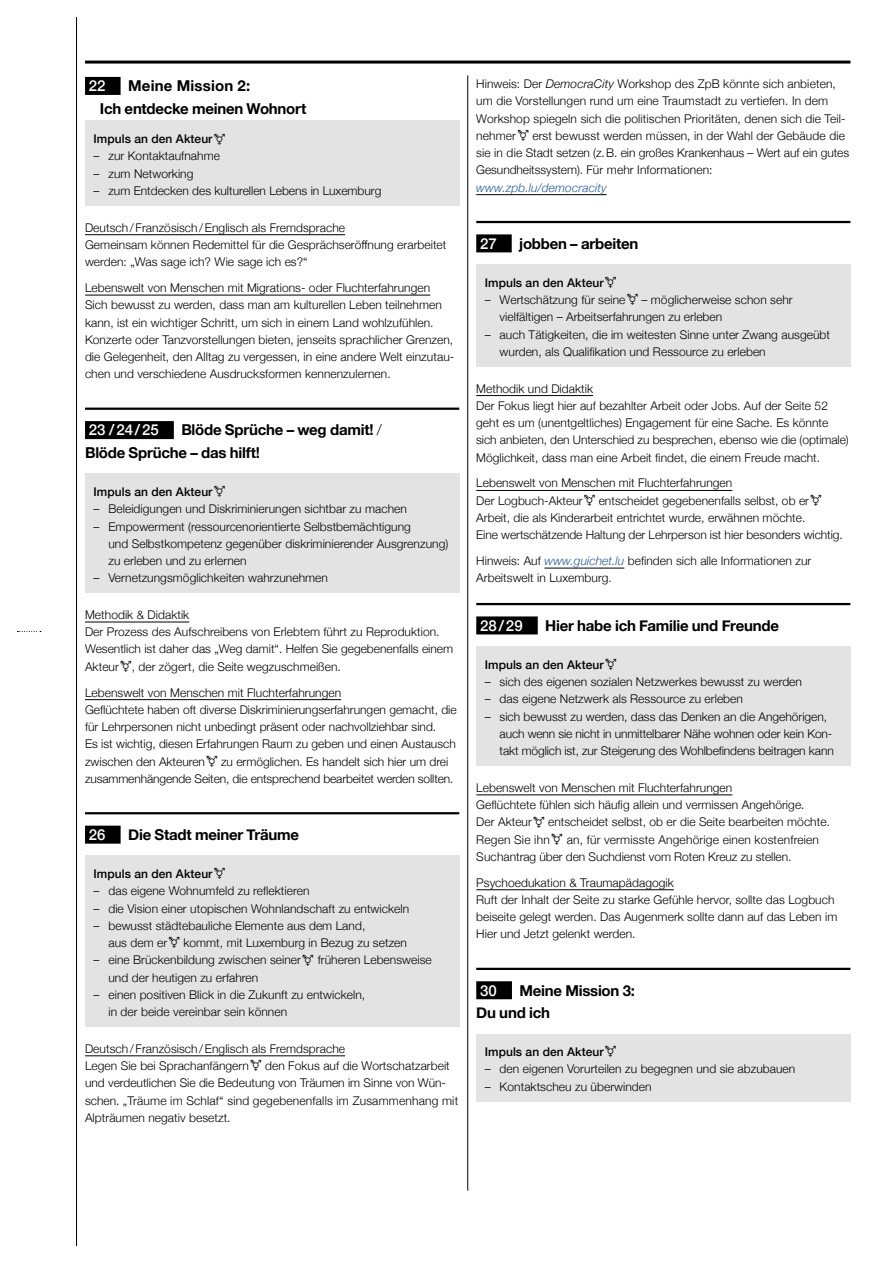
<style>
.page{position:relative;width:893px;height:1263px;background:#fff}
.page>*{position:absolute;margin:0;border:0;box-sizing:border-box;transform-origin:0 0}
.t1{font:700 15px/22.5px "Helvetica Neue";letter-spacing:-.015em;color:#000}
.t2{font:500 15px "Helvetica Neue";letter-spacing:.005em;color:#fff}
.t3{font:300 12px/17.2px "Helvetica Neue";letter-spacing:.005em;color:#000}
.t4{font:500 12px "Helvetica Neue";letter-spacing:.005em;color:#000}
.t5{font:italic 300 12px "Helvetica Neue";letter-spacing:.01em;color:#245a9c}
.s1{font-weight:300}
.s2{font-style:italic}
.s3{font-style:italic;color:#245a9c}
</style>
<div class="page">
<hr style="left:76px;top:17px;width:1px;height:1229px;background:#000">
<svg style="left:17px;top:631px;width:24px;height:1px"></svg>
<hr style="left:467px;top:75px;width:1px;height:1116px;background:#000">
<hr style="left:85px;top:61px;width:765px;height:3px;background:#000">
<div style="left:85px;top:77px;width:36px;height:18px;background:#000"></div>
<hr style="left:85px;top:234px;width:260px;height:1px;background:#000">
<hr style="left:85px;top:295px;width:345px;height:1px;background:#000">
<hr style="left:85px;top:408px;width:374px;height:2px;background:#000">
<div style="left:85px;top:421px;width:89px;height:18px;background:#000"></div>
<hr style="left:85px;top:622px;width:104px;height:1px;background:#000">
<hr style="left:85px;top:699px;width:256px;height:1px;background:#000">
<hr style="left:85px;top:812px;width:374px;height:2px;background:#000">
<div style="left:85px;top:826px;width:36px;height:18px;background:#000"></div>
<hr style="left:85px;top:1055px;width:260px;height:1px;background:#000">
<div style="left:85px;top:121px;width:374px;height:85px;background:#e3e3e3"></div>
<div style="left:85px;top:473px;width:374px;height:120px;background:#e3e3e3"></div>
<div style="left:85px;top:855px;width:374px;height:172px;background:#e3e3e3"></div>
<hr style="left:476px;top:194px;width:131px;height:1px;background:#000">
<hr style="left:476px;top:221px;width:374px;height:2px;background:#000">
<div style="left:476px;top:234px;width:36px;height:18px;background:#000"></div>
<hr style="left:476px;top:395px;width:117px;height:1px;background:#000">
<hr style="left:476px;top:490px;width:256px;height:1px;background:#000">
<hr style="left:544px;top:568px;width:80px;height:1px;background:#000">
<hr style="left:476px;top:603px;width:374px;height:2px;background:#000">
<div style="left:476px;top:616px;width:62px;height:18px;background:#000"></div>
<hr style="left:476px;top:795px;width:256px;height:1px;background:#000">
<hr style="left:476px;top:889px;width:198px;height:1px;background:#000">
<hr style="left:476px;top:968px;width:374px;height:2px;background:#000">
<div style="left:476px;top:981px;width:36px;height:18px;background:#000"></div>
<div style="left:476px;top:264px;width:374px;height:103px;background:#e3e3e3"></div>
<div style="left:476px;top:646px;width:374px;height:120px;background:#e3e3e3"></div>
<div style="left:476px;top:1034px;width:374px;height:67px;background:#e3e3e3"></div>
<p class="t1" style="left:100px;top:75px;width:208px;text-indent:28px">Meine Mission 2:<br>Ich entdecke meinen Wohnort</p>
<p class="t4" style="left:94px;top:129px;width:133px">Impuls an den Akteur⚧</p>
<p class="t3" style="left:94px;top:147px;width:128px">– zur Kontaktaufnahme</p>
<p class="t3" style="left:94px;top:164px;width:101px">– zum Networking</p>
<p class="t3" style="left:94px;top:181px;width:289px">– zum Entdecken des kulturellen Lebens in Luxemburg</p>
<p class="t3" style="left:85px;top:218px;width:363px">Deutsch / Französisch /Englisch als Fremdsprache<br>Gemeinsam können Redemittel für die Gesprächseröffnung erarbeitet werden: „Was sage ich? Wie sage ich es?“</p>
<p class="t3" style="left:85px;top:278px;width:371px">Lebenswelt von Menschen mit Migrations- oder Fluchterfahrungen Sich bewusst zu werden, dass man am kulturellen Leben teilnehmen kann, ist ein wichtiger Schritt, um sich in einem Land wohlzufühlen.<br>Konzerte oder Tanzvorstellungen bieten, jenseits sprachlicher Grenzen, die Gelegenheit, den Alltag zu vergessen, in eine andere Welt einzutau&shy;chen und verschiedene Ausdrucksformen kennenzulernen.</p>
<p class="t2" style="left:89px;top:74px;width:18px">22</p>
<p class="t1" style="left:85px;top:419px;width:298px;text-indent:96px">Blöde Sprüche – weg damit! <span class="s1">/<br></span>Blöde Sprüche – das hilft!</p>
<p class="t4" style="left:94px;top:482px;width:133px">Impuls an den Akteur⚧</p>
<p class="t3" style="left:94px;top:499px;width:315px">– Beleidigungen und Diskriminierungen sichtbar zu machen</p>
<p class="t3" style="left:108px;top:517px;width:341px;text-indent:-15px">– Empowerment (ressourcenorientierte Selbstbemächtigung<br>und Selbstkompetenz gegenüber diskriminierender Ausgrenzung) zu erleben und zu erlernen</p>
<p class="t3" style="left:94px;top:568px;width:236px">– Vernetzungsmöglichkeiten wahrzunehmen</p>
<p class="t3" style="left:85px;top:605px;width:370px">Methodik &amp; Didaktik<br>Der Prozess des Aufschreibens von Erlebtem führt zu Reproduktion.<br>Wesentlich ist daher das „Weg damit“. Helfen Sie gegebenenfalls einem Akteur⚧, der zögert, die Seite wegzuschmeißen.</p>
<p class="t3" style="left:85px;top:683px;width:373px">Lebenswelt von Menschen mit Fluchterfahrungen<br>Geflüchtete haben oft diverse Diskriminierungserfahrungen gemacht, die für Lehrpersonen nicht unbedingt präsent oder nachvollziehbar sind.<br>Es ist wichtig, diesen Erfahrungen Raum zu geben und einen Austausch zwischen den Akteuren⚧ zu ermöglichen. Es handelt sich hier um drei zusammenhängende Seiten, die entsprechend bearbeitet werden sollten.</p>
<p class="t2" style="left:89px;top:418px;width:72px">23 /24/25</p>
<p class="t2" style="left:89px;top:822px;width:18px">26</p>
<p class="t1" style="left:128px;top:824px;width:172px">Die Stadt meiner Träume</p>
<p class="t4" style="left:94px;top:864px;width:133px">Impuls an den Akteur⚧</p>
<p class="t3" style="left:94px;top:881px;width:217px">– das eigene Wohnumfeld zu reflektieren</p>
<p class="t3" style="left:94px;top:899px;width:317px">– die Vision einer utopischen Wohnlandschaft zu entwickeln</p>
<p class="t3" style="left:108px;top:916px;width:300px;text-indent:-15px">– bewusst städtebauliche Elemente aus dem Land,<br>aus dem er⚧ kommt, mit Luxemburg in Bezug zu setzen</p>
<p class="t3" style="left:108px;top:950px;width:325px;text-indent:-15px">– eine Brückenbildung zwischen seiner⚧ früheren Lebensweise und der heutigen zu erfahren</p>
<p class="t3" style="left:108px;top:985px;width:258px;text-indent:-15px">– einen positiven Blick in die Zukunft zu entwickeln, in der beide vereinbar sein können</p>
<p class="t3" style="left:85px;top:1039px;width:375px">Deutsch / Französisch /Englisch als Fremdsprache<br>Legen Sie bei Sprachanfängern⚧ den Fokus auf die Wortschatzarbeit und verdeutlichen Sie die Bedeutung von Träumen im Sinne von Wün&shy;schen. „Träume im Schlaf“ sind gegebenenfalls im Zusammenhang mit Alpträumen -negativ besetzt.</p>
<p class="t3" style="left:476px;top:74px;width:374px">Hinweis: Der <span class="s2">DemocraCity</span> Workshop des ZpB könnte sich anbieten, um die Vorstellungen rund um eine Traumstadt zu vertiefen. In dem Workshop spiegeln sich die politischen Prioritäten, denen sich die Teil&shy;nehmer⚧ erst bewusst werden müssen, in der Wahl der Gebäude die sie in die Stadt setzen (z.B. ein großes Krankenhaus – Wert auf ein gutes Gesundheitssystem). Für mehr Informationen:</p>
<p class="t5" style="left:476px;top:178px;width:132px">www.zpb.lu/democracity</p>
<p class="t2" style="left:480px;top:231px;width:18px">27</p>
<p class="t1" style="left:519px;top:232px;width:121px">jobben – arbeiten</p>
<p class="t4" style="left:485px;top:273px;width:133px">Impuls an den Akteur⚧</p>
<p class="t3" style="left:500px;top:290px;width:294px;text-indent:-15px">– Wertschätzung für seine⚧ – möglicherweise schon sehr -vielfältigen – Arbeitserfahrungen zu erleben</p>
<p class="t3" style="left:500px;top:325px;width:332px;text-indent:-15px">– auch Tätigkeiten, die im weitesten Sinne unter Zwang ausgeübt wurden, als Qualifikation und Ressource zu erleben</p>
<p class="t3" style="left:476px;top:379px;width:374px">Methodik und Didaktik<br>Der Fokus liegt hier auf bezahlter Arbeit oder Jobs. Auf der Seite 52 geht es um (unentgeltliches) Engagement für eine Sache. Es könnte sich anbieten, den Unterschied zu besprechen, ebenso wie die (optimale)<br>Möglichkeit, dass man eine Arbeit findet, die einem Freude macht.</p>
<p class="t3" style="left:476px;top:474px;width:368px">Lebenswelt von Menschen mit Fluchterfahrungen<br>Der Logbuch-Akteur⚧ entscheidet gegebenenfalls selbst, ob er⚧ -Arbeit, die als Kinderarbeit entrichtet wurde, erwähnen möchte.<br>Eine wertschätzende Haltung der Lehrperson ist hier besonders wichtig.</p>
<p class="t3" style="left:476px;top:551px;width:337px">Hinweis: Auf <span class="s3">www.guichet.lu</span> befinden sich alle Informationen zur<br>Arbeitswelt in Luxemburg.</p>
<p class="t2" style="left:480px;top:613px;width:44px">28/29</p>
<p class="t1" style="left:545px;top:614px;width:235px">Hier habe ich Familie und Freunde</p>
<p class="t4" style="left:485px;top:655px;width:133px">Impuls an den Akteur⚧</p>
<p class="t3" style="left:485px;top:672px;width:319px">– sich des eigenen sozialen Netzwerkes bewusst zu werden</p>
<p class="t3" style="left:485px;top:690px;width:260px">– das eigene Netzwerk als Ressource zu erleben</p>
<p class="t3" style="left:500px;top:707px;width:336px;text-indent:-15px">– sich bewusst zu werden, dass das Denken an die Angehörigen, auch wenn sie nicht in unmittelbarer Nähe wohnen oder kein Kon&shy;takt möglich ist, zur Steigerung des Wohlbefindens beitragen kann</p>
<p class="t3" style="left:476px;top:778px;width:355px">Lebenswelt von Menschen mit Fluchterfahrungen<br>Geflüchtete fühlen sich häufig allein und vermissen Angehörige.<br>Der Akteur⚧ entscheidet selbst, ob er die Seite bearbeiten möchte.<br>Regen Sie ihn⚧ an, für vermisste Angehörige einen kostenfreien Suchantrag über den Suchdienst vom Roten Kreuz zu stellen.</p>
<p class="t3" style="left:476px;top:873px;width:363px">Psychoedukation &amp; Traumapädagogik<br>Ruft der Inhalt der Seite zu starke Gefühle hervor, sollte das Logbuch beiseite gelegt werden. Das Augenmerk sollte dann auf das Leben im Hier und Jetzt gelenkt werden.</p>
<p class="t1" style="left:476px;top:979px;width:160px;text-indent:43px">Meine Mission 3:<br>Du und ich</p>
<p class="t4" style="left:485px;top:1042px;width:133px">Impuls an den Akteur⚧</p>
<p class="t3" style="left:485px;top:1060px;width:312px">– den eigenen Vorurteilen zu begegnen und sie abzubauen</p>
<p class="t3" style="left:485px;top:1077px;width:168px">– Kontaktscheu zu überwinden</p>
<p class="t2" style="left:480px;top:978px;width:18px">30</p>
</div>
